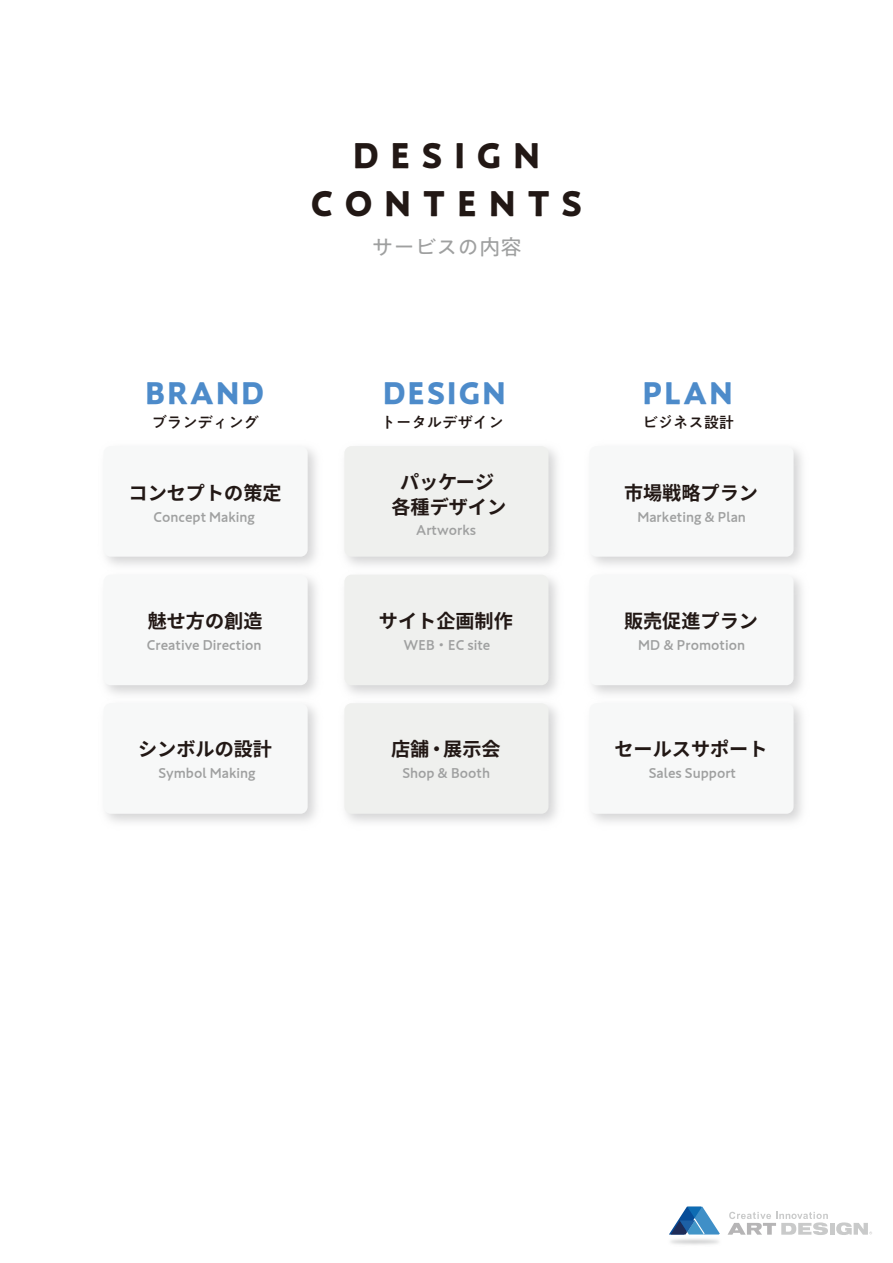
<style>
.page{position:relative;width:893px;height:1263px;background:#fff}
.page>*{position:absolute;margin:0;border:0;box-sizing:border-box;transform-origin:0 0}
.t1{font:700 34.05px/48.6px "PA1 Gothic Std";letter-spacing:.35em;color:#221815;text-align:center}
.t2{font:700 29.85px "PA1 Gothic Std";letter-spacing:.075em;color:#4d8bca}
.t3{font:21.45px "PA1 Gothic Std";color:#9fa0a0}
.t4{font:700 19.2px/25.3px "Noto Sans JP";color:#221815;text-align:center}
.t5{font:500 15.3px "PA1 Gothic Std";color:#221815}
.t6{font:500 13.8px "PA1 Gothic Std";color:#9fa0a0}
</style>
<div class="page">
<div style="left:104px;top:446px;width:204px;height:111px;background:#f7f8f8;border-radius:7px"></div>
<svg style="left:682px;top:1207px;width:25px;height:7px"></svg>
<img style="left:669px;top:1214px;width:51px;height:31px">
<hr style="left:830px;top:1223px;width:4px;height:12px;background:#c9caca">
<svg style="left:836px;top:1222px;width:36px;height:13px"></svg>
<svg style="left:727px;top:1212px;width:101px;height:23px"></svg>
<div style="left:344px;top:446px;width:204px;height:111px;background:#eff0ee;border-radius:7px"></div>
<div style="left:589px;top:446px;width:205px;height:111px;background:#f7f8f8;border-radius:7px"></div>
<div style="left:104px;top:575px;width:204px;height:110px;background:#f7f8f8;border-radius:7px"></div>
<div style="left:344px;top:575px;width:204px;height:110px;background:#eff0ee;border-radius:7px"></div>
<img style="left:540px;top:525px;width:262px;height:129px">
<div style="left:589px;top:575px;width:205px;height:110px;background:#f7f8f8;border-radius:7px"></div>
<div style="left:104px;top:703px;width:204px;height:111px;background:#f7f8f8;border-radius:7px"></div>
<div style="left:344px;top:703px;width:204px;height:111px;background:#eff0ee;border-radius:7px"></div>
<img style="left:540px;top:654px;width:262px;height:169px">
<div style="left:589px;top:703px;width:205px;height:111px;background:#f7f8f8;border-radius:7px"></div>
<h1 class="t1" style="left:311px;top:135px;width:273px">DESIGN<br>CONTENTS</h1>
<h3 class="t3" style="left:372px;top:234px;width:152px">サービスの内容</h3>
<h2 class="t2" style="left:145px;top:374px;width:120px">BRAND</h2>
<h2 class="t2" style="left:383px;top:374px;width:124px">DESIGN</h2>
<h2 class="t2" style="left:643px;top:374px;width:91px">PLAN</h2>
<p class="t5" style="left:152px;top:413px;width:109px">ブランディング</p>
<p class="t5" style="left:381px;top:413px;width:124px">トータルデザイン</p>
<p class="t5" style="left:642px;top:413px;width:93px">ビジネス設計</p>
<h3 class="t4" style="left:129px;top:480px;width:155px">コンセプトの策定</h3>
<p class="t6" style="left:153px;top:508px;width:103px">Concept Making</p>
<h3 class="t4" style="left:391px;top:470px;width:116px">パッケージ各種デザイン</h3>
<p class="t6" style="left:416px;top:522px;width:62px">Artworks</p>
<h3 class="t4" style="left:624px;top:480px;width:135px">市場戦略プラン</h3>
<p class="t6" style="left:637px;top:508px;width:110px">Marketing &amp; Plan</p>
<h3 class="t4" style="left:148px;top:609px;width:116px">魅せ方の創造</h3>
<h3 class="t4" style="left:379px;top:609px;width:135px">サイト企画制作</h3>
<h3 class="t4" style="left:624px;top:609px;width:135px">販売促進プラン</h3>
<p class="t6" style="left:147px;top:637px;width:116px">Creative Direction</p>
<p class="t6" style="left:404px;top:637px;width:88px">WEB ・EC site</p>
<p class="t6" style="left:638px;top:637px;width:108px">MD &amp; Promotion</p>
<h3 class="t4" style="left:138px;top:736px;width:135px">シンボルの設計</h3>
<h3 class="t4" style="left:391px;top:736px;width:111px">店舗・展示会</h3>
<h3 class="t4" style="left:614px;top:736px;width:155px">セールスサポート</h3>
<p class="t6" style="left:158px;top:764px;width:99px">Symbol Making</p>
<p class="t6" style="left:402px;top:764px;width:89px">Shop &amp; Booth</p>
<p class="t6" style="left:649px;top:764px;width:89px">Sales Support</p>
</div>
